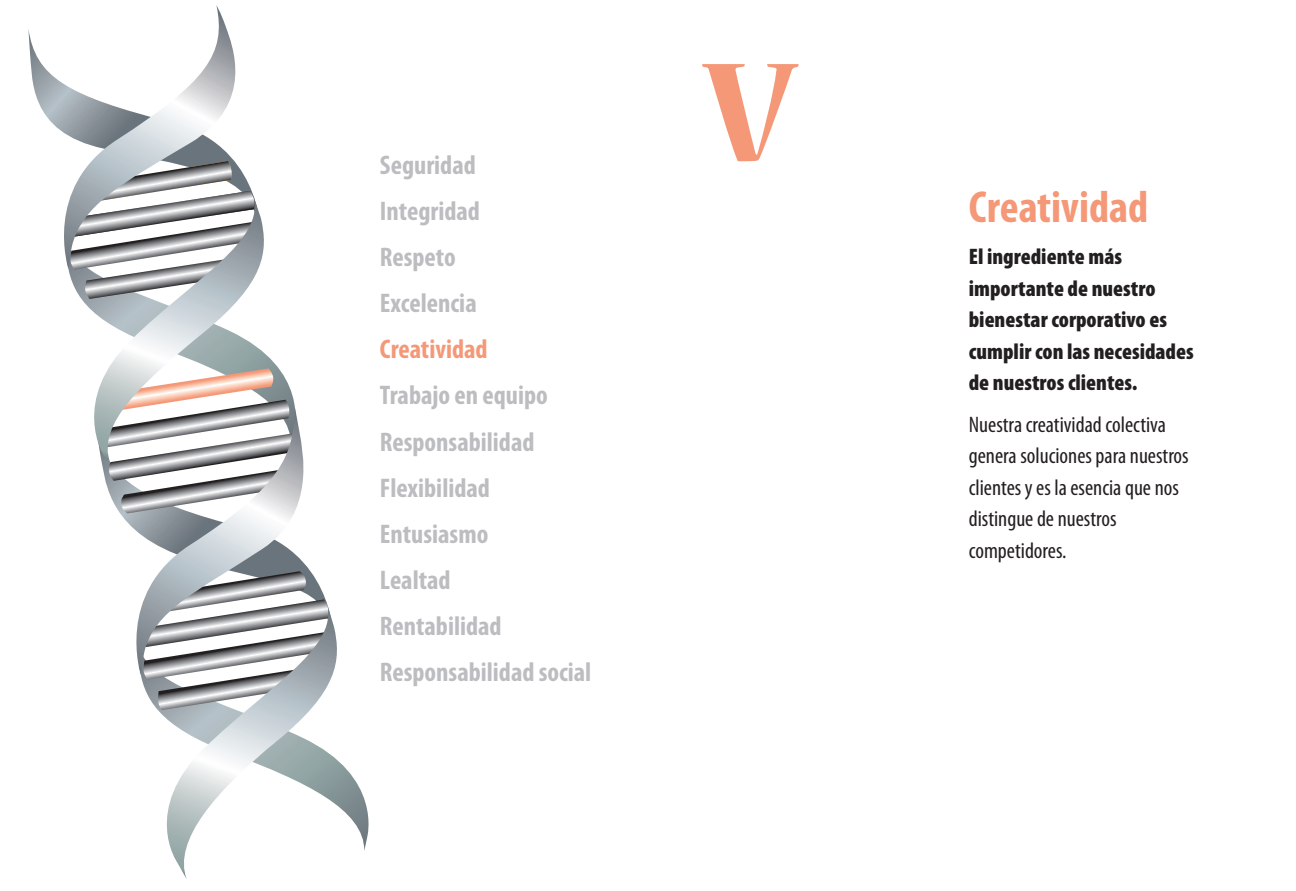
<style>
.page{position:relative;width:1296px;height:891px;background:#fff}
.page>*{position:absolute;margin:0;border:0;box-sizing:border-box;transform-origin:0 0}
.t1{font:700 157.5px "Nueva Std";color:#f49877}
.word{font:700 condensed 45px "Myriad Pro";color:#f49877}
.t2{font:700 condensed 27px "Myriad Pro";color:#bcbdc0}
.t3{font:700 condensed 27px "Myriad Pro";color:#f49877}
.Body{font:condensed 22.5px/31.5px "Myriad Pro";color:#231f20}
.Body-2{font:900 condensed 22.5px/31.5px "Myriad Pro";color:#231f20}
</style>
<div class="page">
<svg style="left:342px;top:764px;width:27px;height:87px"></svg>
<svg style="left:28px;top:29px;width:14px;height:80px"></svg>
<svg style="left:104px;top:369px;width:191px;height:136px"></svg>
<svg style="left:115px;top:407px;width:202px;height:268px"></svg>
<svg style="left:141px;top:600px;width:201px;height:279px"></svg>
<svg style="left:42px;top:5px;width:211px;height:264px"></svg>
<svg style="left:69px;top:193px;width:200px;height:270px"></svg>
<p class="t2" style="left:380px;top:148px;width:97px">Seguridad</p>
<p class="t2" style="left:380px;top:194px;width:102px">Integridad</p>
<p class="t2" style="left:380px;top:240px;width:77px">Respeto</p>
<p class="t2" style="left:380px;top:286px;width:98px">Excelencia</p>
<p class="t3" style="left:380px;top:332px;width:109px">Creatividad</p>
<p class="t2" style="left:380px;top:379px;width:169px">Trabajo en equipo</p>
<p class="t2" style="left:380px;top:425px;width:156px">Responsabilidad</p>
<p class="t2" style="left:380px;top:471px;width:112px">Flexibilidad</p>
<p class="t2" style="left:380px;top:517px;width:110px">Entusiasmo</p>
<p class="t2" style="left:380px;top:563px;width:72px">Lealtad</p>
<p class="t2" style="left:380px;top:609px;width:123px">Rentabilidad</p>
<p class="t2" style="left:380px;top:655px;width:213px">Responsabilidad social</p>
<p class="t1" style="left:702px;top:40px;width:95px">V</p>
<p class="word" style="left:969px;top:179px;width:181px">Creatividad</p>
<p class="Body-2" style="left:969px;top:241px;width:227px">El ingrediente más importante de nuestro bienestar corporativo es cumplir con las necesidades de nuestros clientes.</p>
<p class="Body" style="left:969px;top:408px;width:222px">Nuestra creatividad colectiva genera soluciones para nuestros clientes y es la esencia que nos distingue de nuestros competidores.</p>
</div>
